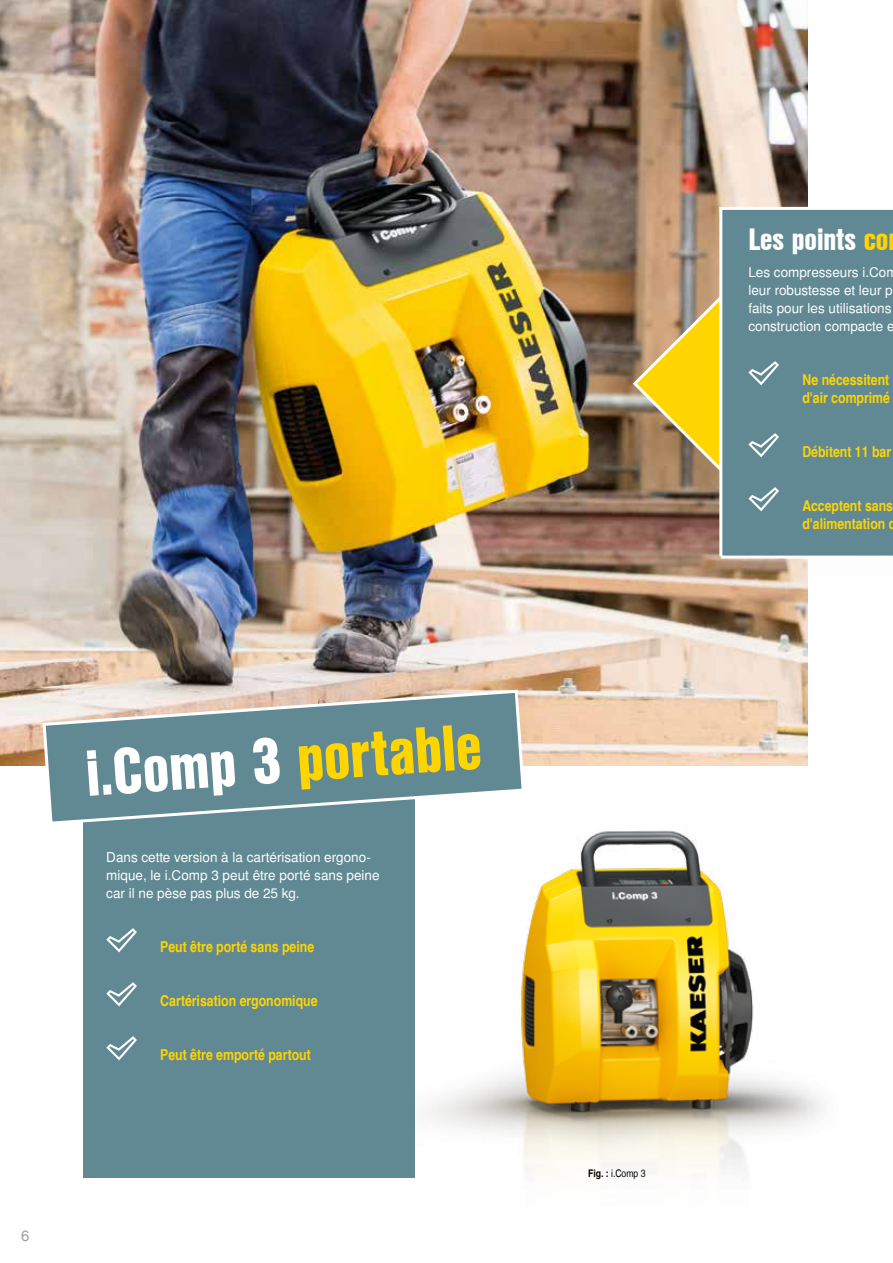
<style>
.page{position:relative;width:893px;height:1263px;background:#fff}
.page>*{position:absolute;margin:0;border:0;box-sizing:border-box;transform-origin:0 0}
.t1{font:63px "Nimbus San L Bla Con";color:#ffd500}
.t2{font:30px "Nimbus San L Bla Con";color:#fff}
.t3{font:15px/18px "Nimbus San L Bol Con";color:#ffd500}
.t4{font:15px "Nimbus San L";color:#9d9d9c}
.t5{font:13.5px/18px "Nimbus San L";color:#fff}
.t6{font:10.5px "Nimbus San L Reg Con";color:#000}
.s1{color:#fff}
.s2{color:#ffd500}
.s3{font-family:"Nimbus San L Bol Con"}
</style>
<div class="page">
<img style="left:0;top:0;width:808px;height:765px">
<svg style="left:631px;top:293px;width:87px;height:184px;background:#ceac43"></svg>
<div style="left:83px;top:753px;width:332px;height:425px;background:#618994"></div>
<div style="left:718px;top:205px;width:175px;height:348px;background:#618994"></div>
<img style="left:415px;top:553px;width:478px;height:619px">
<svg style="left:106px;top:928px;width:31px;height:24px"></svg>
<svg style="left:106px;top:982px;width:31px;height:24px"></svg>
<svg style="left:106px;top:1036px;width:31px;height:24px"></svg>
<svg style="left:41px;top:688px;width:485px;height:138px"></svg>
<svg style="left:748px;top:361px;width:31px;height:24px"></svg>
<svg style="left:748px;top:433px;width:31px;height:24px"></svg>
<svg style="left:748px;top:487px;width:31px;height:24px"></svg>
<h1 class="t1" style="left:83px;top:726px;width:398px;rotate:-4deg"><span class="s1">i.Comp 3</span> portable</h1>
<p class="t5" style="left:106px;top:849px;width:275px">Dans cette version à la cartérisation ergono&shy;mique, le i.Comp 3 peut être porté sans peine car il ne pèse pas plus de 25 kg.</p>
<p class="t3" style="left:160px;top:938px;width:155px">Peut être porté sans peine</p>
<p class="t3" style="left:160px;top:992px;width:159px">Cartérisation ergonomique</p>
<p class="t3" style="left:160px;top:1046px;width:152px">Peut être emporté partout</p>
<p class="t4" style="left:21px;top:1226px;width:10px">6</p>
<h2 class="t2" style="left:748px;top:217px;width:142px">Les points <span class="s2">co</span></h2>
<p class="t5" style="left:748px;top:264px;width:151px">Les compresseurs i.Com leur robustesse et leur p faits pour les utilisations construction compacte e</p>
<p class="t3" style="left:802px;top:371px;width:89px">Ne nécessitent d'air comprimé</p>
<p class="t3" style="left:802px;top:443px;width:90px">Débitent 11 bar</p>
<p class="t3" style="left:802px;top:497px;width:95px">Acceptent sans d'alimentation d</p>
<p class="t6" style="left:588px;top:1167px;width:59px"><span class="s3">Fig. :</span> i.Comp 3</p>
</div>
